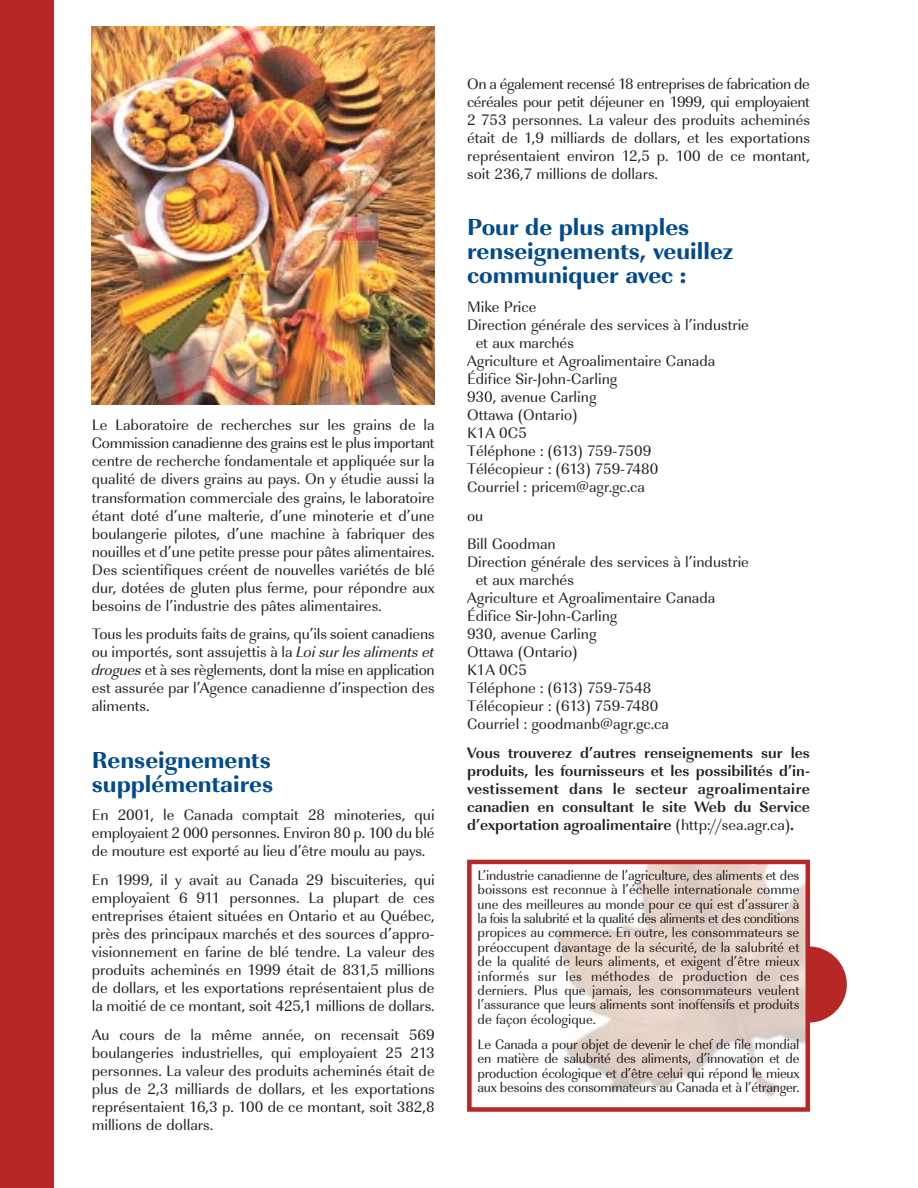
<style>
.page{position:relative;width:918px;height:1188px;background:#fff}
.page>*{position:absolute;margin:0;border:0;box-sizing:border-box;transform-origin:0 0}
.t1{font:700 24px/24px "URW Imperial T Extr";color:#004a8d}
.t2{font:15.75px/18px "URW Imperial T";color:#231f1f;text-align:justify}
.t3{font:700 15.75px/18px "URW Imperial T";color:#231f1f;text-align:justify}
.t4{font:14.25px/14.4px "URW Imperial T";letter-spacing:-.015em;color:#231f1f;text-align:justify}
.s1{font-family:"URW Imperial T Regu Obli"}
.s2{font-weight:400}
</style>
<div class="page">
<img style="left:92px;top:27px;width:343px;height:378px">
<div style="left:0;top:0;width:54px;height:1188px;background:#b62825"></div>
<div style="left:771px;top:946px;width:76px;height:77px;background:#b62825;border-radius:50%"></div>
<img style="left:556px;top:865px;width:249px;height:232px">
<div style="left:467px;top:860px;width:343px;height:252px;border:4px solid #b62825"></div>
<p class="t2" style="left:92px;top:418px;width:344px">Le Laboratoire de recherches sur les grains de la Commission canadienne des grains est le plus important centre de recherche fondamentale et appliquée sur la qualité de divers grains au pays. On y étudie aussi la transformation commerciale des grains, le laboratoire étant doté d’une malterie, d’une minoterie et d’une boulangerie pilotes, d’une machine à fabriquer des nouilles et d’une petite presse pour pâtes alimentaires.<br>Des scientifiques créent de nouvelles variétés de blé dur, dotées de gluten plus ferme, pour répondre aux besoins de l’industrie des pâtes alimentaires.</p>
<p class="t2" style="left:92px;top:627px;width:344px">Tous les produits faits de grains, qu’ils soient canadiens ou importés, sont assujettis à la <span class="s1">Loi sur les aliments et drogues</span> et à ses règlements, dont la mise en application est assurée par l’Agence canadienne d’inspection des aliments.</p>
<h1 class="t1" style="left:92px;top:751px;width:183px">Renseignements supplémentaires</h1>
<p class="t2" style="left:92px;top:808px;width:344px">En 2001, le Canada comptait 28 minoteries, qui employaient 2 000 personnes. Environ 80 p. 100 du blé de mouture est exporté au lieu d’être moulu au pays.</p>
<p class="t2" style="left:92px;top:873px;width:344px">En 1999, il y avait au Canada 29 biscuiteries, qui employaient 6 911 personnes. La plupart de ces entreprises étaient situées en Ontario et au Québec, près des principaux marchés et des sources d’appro&shy;visionnement en farine de blé tendre. La valeur des produits acheminés en 1999 était de 831,5 millions de dollars, et les exportations représentaient plus de la moitié de ce montant, soit 425,1 millions de dollars.</p>
<p class="t2" style="left:92px;top:1028px;width:344px">Au cours de la même année, on recensait 569 boulangeries industrielles, qui employaient 25 213 personnes. La valeur des produits acheminés était de plus de 2,3 milliards de dollars, et les exportations représentaient 16,3 p. 100 de ce montant, soit 382,8 millions de dollars.</p>
<p class="t2" style="left:467px;top:77px;width:344px">On a également recensé 18 entreprises de fabrication de céréales pour petit déjeuner en 1999, qui employaient 2 753 personnes. La valeur des produits acheminés était de 1,9 milliards de dollars, et les exportations représentaient environ 12,5 p. 100 de ce montant, soit 236,7 millions de dollars.</p>
<h1 class="t1" style="left:467px;top:219px;width:268px">Pour de plus amples renseignements, veuillez communiquer avec :</h1>
<p class="t2" style="left:467px;top:300px;width:71px">Mike Price</p>
<p class="t2" style="left:467px;top:318px;width:283px">Direction générale des services à l’industrie</p>
<p class="t2" style="left:476px;top:336px;width:100px">et aux marchés</p>
<p class="t2" style="left:467px;top:354px;width:250px">Agriculture et Agroalimentaire Canada</p>
<p class="t2" style="left:467px;top:372px;width:152px">Édifice Sir-John-Carling</p>
<p class="t2" style="left:467px;top:390px;width:131px">930, avenue Carling</p>
<p class="t2" style="left:467px;top:408px;width:112px">Ottawa (Ontario)</p>
<p class="t2" style="left:467px;top:426px;width:61px">K1A 0C5</p>
<p class="t2" style="left:467px;top:444px;width:186px">Téléphone : (613) 759-7509</p>
<p class="t2" style="left:467px;top:462px;width:193px">Télécopieur : (613) 759-7480</p>
<p class="t2" style="left:467px;top:480px;width:179px">Courriel : pricem@agr.gc.ca</p>
<p class="t2" style="left:467px;top:503px;width:90px;line-height:28.8px">ou<br>Bill Goodman</p>
<p class="t2" style="left:467px;top:555px;width:283px">Direction générale des services à l’industrie</p>
<p class="t2" style="left:476px;top:573px;width:100px">et aux marchés</p>
<p class="t2" style="left:467px;top:591px;width:250px">Agriculture et Agroalimentaire Canada</p>
<p class="t2" style="left:467px;top:609px;width:152px">Édifice Sir-John-Carling</p>
<p class="t2" style="left:467px;top:627px;width:131px">930, avenue Carling</p>
<p class="t2" style="left:467px;top:645px;width:112px">Ottawa (Ontario)</p>
<p class="t2" style="left:467px;top:663px;width:61px">K1A 0C5</p>
<p class="t2" style="left:467px;top:681px;width:186px">Téléphone : (613) 759-7548</p>
<p class="t2" style="left:467px;top:699px;width:193px">Télécopieur : (613) 759-7480</p>
<p class="t2" style="left:467px;top:717px;width:203px">Courriel : goodmanb@agr.gc.ca</p>
<p class="t3" style="left:467px;top:746px;width:344px">Vous trouverez d’autres renseignements sur les produits, les fournisseurs et les possibilités d’in&shy;vestissement dans le secteur agroalimentaire canadien en consultant le site Web du Service d’exportation agroalimentaire <span class="s2">(http://sea.agr.ca)</span>.</p>
<p class="t4" style="left:478px;top:870px;width:323px">L’industrie canadienne de l’agriculture, des aliments et des boissons est reconnue à l’échelle internationale comme une des meilleures au monde pour ce qui est d’assurer à la fois la salubrité et la qualité des aliments et des conditions propices au commerce. En outre, les consommateurs se préoccupent davantage de la sécurité, de la salubrité et de la qualité de leurs aliments, et exigent d’être mieux informés sur les méthodes de production de ces derniers. Plus que jamais, les consommateurs veulent l’assurance que leurs aliments sont inoffensifs et produits de façon écologique.</p>
<p class="t4" style="left:478px;top:1039px;width:324px">Le Canada a pour objet de devenir le chef de file mondial en matière de salubrité des aliments, d’innovation et de production écologique et d’être celui qui répond le mieux aux besoins des consommateurs au Canada et à l’étranger.</p>
</div>
